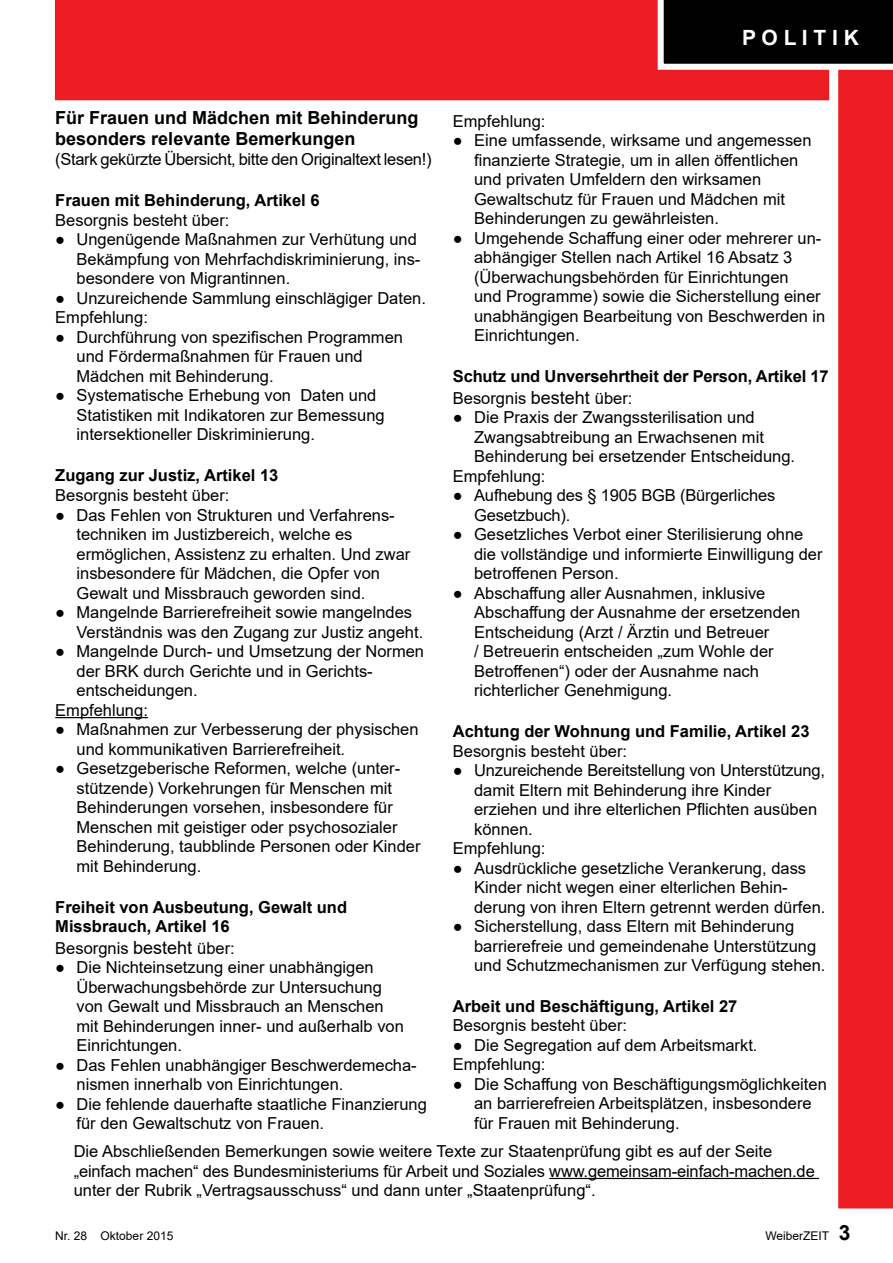
<style>
.page{position:relative;width:893px;height:1263px;background:#fff}
.page>*{position:absolute;margin:0;border:0;box-sizing:border-box;transform-origin:0 0}
.t1{font:700 21px "Arial";color:#fff}
.t2{font:700 21px "Arial";color:#000}
.t3{font:700 18px/21.6px "Arial";color:#000}
.t4{font:16.5px/19.5px "Arial";color:#000}
.t5{font:700 16.5px/19.5px "Arial";color:#000}
.t6{font:16.5px "Arial";letter-spacing:-.02em;color:#000}
.t7{font:12px "Arial";color:#000}
.s1{font-size:18px}
.s2{font-weight:400}
.s3{font-weight:400;font-size:18px}
</style>
<div class="page">
<div style="left:54px;top:0;width:775px;height:101px;background:#ed1d24"></div>
<svg style="left:829px;top:70px;width:64px;height:1139px"></svg>
<svg style="left:658px;top:0;width:235px;height:70px;background:#1c1b1b"></svg>
<hr style="left:55px;top:717px;width:93px;height:1px;background:#000">
<hr style="left:549px;top:1178px;width:270px;height:1px;background:#000">
<p class="t1" style="left:742px;top:23px;width:119px">P O L I T I K</p>
<p class="t3" style="left:55px;top:107px;width:365px">Für Frauen und Mädchen mit Behinderung besonders relevante Bemerkungen</p>
<p class="t6" style="left:55px;top:148px;width:378px">(Stark gekürzte Übersicht, bitte den Originaltext lesen!)</p>
<p class="t5" style="left:55px;top:190px;width:266px">Frauen mit Behinderung, Artikel 6</p>
<p class="t4" style="left:55px;top:210px;width:176px">Besorgnis besteht über:</p>
<p class="t4" style="left:77px;top:229px;width:345px;text-indent:-21px">● Ungenügende Maßnahmen zur Verhütung und<br>Bekämpfung von Mehrfachdiskriminierung, ins&shy;besondere von Migrantinnen.</p>
<p class="t4" style="left:55px;top:288px;width:372px">● Unzureichende Sammlung einschlägiger Daten.<br>Empfehlung:</p>
<p class="t4" style="left:77px;top:327px;width:328px;text-indent:-21px">● Durchführung von spezifischen Programmen und Fördermaßnahmen für Frauen und<br>Mädchen mit Behinderung.</p>
<p class="t4" style="left:77px;top:386px;width:310px;text-indent:-21px">● Systematische Erhebung von Daten und<br>Statistiken mit Indikatoren zur Bemessung intersektioneller Diskriminierung.</p>
<p class="t5" style="left:55px;top:466px;width:225px">Zugang zur Justiz, Artikel 13</p>
<p class="t4" style="left:55px;top:485px;width:176px">Besorgnis besteht über:</p>
<p class="t4" style="left:77px;top:505px;width:335px;text-indent:-21px">● Das Fehlen von Strukturen und Verfahrens&shy;techniken im Justizbereich, welche es ermöglichen, Assistenz zu erhalten. Und zwar insbesondere für Mädchen, die Opfer von Gewalt und Missbrauch geworden sind.</p>
<p class="t4" style="left:77px;top:602px;width:348px;text-indent:-21px">● Mangelnde Barrierefreiheit sowie mangelndes<br>Verständnis was den Zugang zur Justiz angeht.</p>
<p class="t4" style="left:55px;top:641px;width:370px">● Mangelnde Durch- und Umsetzung der Normen</p>
<p class="t4" style="left:77px;top:661px;width:298px">der BRK durch Gerichte und in Gerichts-</p>
<p class="t4" style="left:77px;top:680px;width:123px">entscheidungen.</p>
<p class="t4" style="left:55px;top:700px;width:94px">Empfehlung:</p>
<p class="t4" style="left:77px;top:720px;width:344px;text-indent:-21px">● Maßnahmen zur Verbesserung der physischen und kommunikativen Barrierefreiheit.</p>
<p class="t4" style="left:77px;top:759px;width:345px;text-indent:-21px">● Gesetzgeberische Reformen, welche (unter&shy;stützende) Vorkehrungen für Menschen mit Behinderungen vorsehen, insbesondere für Menschen mit geistiger oder psychosozialer Behinderung, taubblinde Personen oder Kinder mit Behinderung.</p>
<p class="t5" style="left:55px;top:897px;width:293px">Freiheit von Ausbeutung, Gewalt und<br>Missbrauch, Artikel 16</p>
<p class="t4" style="left:55px;top:938px;width:181px">Besorgnis <span class="s1">besteht</span> über:</p>
<p class="t4" style="left:77px;top:957px;width:329px;text-indent:-21px">● Die Nichteinsetzung einer unabhängigen Überwachungsbehörde zur Untersuchung von Gewalt und Missbrauch an Menschen mit Behinderungen inner- und außerhalb von Einrichtungen.</p>
<p class="t4" style="left:77px;top:1055px;width:342px;text-indent:-21px">● Das Fehlen unabhängiger Beschwerdemecha&shy;nismen innerhalb von Einrichtungen.</p>
<p class="t4" style="left:77px;top:1094px;width:352px;text-indent:-21px">● Die fehlende dauerhafte staatliche Finanzierung für den Gewaltschutz von Frauen.</p>
<p class="t4" style="left:453px;top:111px;width:94px">Empfehlung:</p>
<p class="t4" style="left:474px;top:131px;width:339px;text-indent:-21px">● Eine umfassende, wirksame und angemessen finanzierte Strategie, um in allen öffentlichen und privaten Umfeldern den wirksamen Gewaltschutz für Frauen und Mädchen mit Behinderungen zu gewährleisten.</p>
<p class="t4" style="left:474px;top:228px;width:353px;text-indent:-21px">● Umgehende Schaffung einer oder mehrerer un&shy;abhängiger Stellen nach Artikel 16 Absatz 3 (Überwachungsbehörden für Einrichtungen<br>und Programme) sowie die Sicherstellung einer unabhängigen Bearbeitung von Beschwerden in Einrichtungen.</p>
<p class="t5" style="left:453px;top:366px;width:377px;line-height:21.6px">Schutz und Unversehrtheit der Person, Artikel 17<br><span class="s2">Besorgnis</span> <span class="s3">besteht</span> <span class="s2">über:</span></p>
<p class="t4" style="left:453px;top:408px;width:303px">● Die Praxis der Zwangssterilisation und</p>
<p class="t4" style="left:474px;top:427px;width:291px">Zwangsabtreibung an Erwachsenen mit</p>
<p class="t4" style="left:474px;top:447px;width:323px">Behinderung bei ersetzender Entscheidung.</p>
<p class="t4" style="left:453px;top:466px;width:94px">Empfehlung:</p>
<p class="t4" style="left:474px;top:486px;width:303px;text-indent:-21px">● Aufhebung des § 1905 BGB (Bürgerliches<br>Gesetzbuch).</p>
<p class="t4" style="left:474px;top:525px;width:350px;text-indent:-21px">● Gesetzliches Verbot einer Sterilisierung ohne die vollständige und informierte Einwilligung der betroffenen Person.</p>
<p class="t4" style="left:474px;top:583px;width:328px;text-indent:-21px">● Abschaffung aller Ausnahmen, inklusive Abschaffung der Ausnahme der ersetzenden Entscheidung (Arzt / Ärztin und Betreuer<br>/ Betreuerin entscheiden „zum Wohle der Betroffenen“) oder der Ausnahme nach richterlicher Genehmigung.</p>
<p class="t5" style="left:453px;top:722px;width:358px">Achtung der Wohnung und Familie, Artikel 23</p>
<p class="t4" style="left:453px;top:741px;width:176px">Besorgnis besteht über:</p>
<p class="t4" style="left:453px;top:760px;width:374px">● Unzureichende Bereitstellung von Unterstützung,</p>
<p class="t4" style="left:474px;top:780px;width:299px">damit Eltern mit Behinderung ihre Kinder</p>
<p class="t4" style="left:474px;top:799px;width:345px">erziehen und ihre elterlichen Pflichten ausüben</p>
<p class="t4" style="left:474px;top:819px;width:60px">können.</p>
<p class="t4" style="left:453px;top:838px;width:94px">Empfehlung:</p>
<p class="t4" style="left:474px;top:858px;width:353px;text-indent:-21px">● Ausdrückliche gesetzliche Verankerung, dass<br>Kinder nicht wegen einer elterlichen Behin&shy;derung von ihren Eltern getrennt werden dürfen.</p>
<p class="t4" style="left:474px;top:916px;width:353px;text-indent:-21px">● Sicherstellung, dass Eltern mit Behinderung barrierefreie und gemeindenahe Unterstützung und Schutzmechanismen zur Verfügung stehen.</p>
<p class="t5" style="left:453px;top:996px;width:286px">Arbeit und Beschäftigung, Artikel 27</p>
<p class="t4" style="left:453px;top:1016px;width:176px">Besorgnis besteht über:</p>
<p class="t4" style="left:453px;top:1035px;width:306px">● Die Segregation auf dem Arbeitsmarkt.<br>Empfehlung:</p>
<p class="t4" style="left:474px;top:1074px;width:354px;text-indent:-21px">● Die Schaffung von Beschäftigungsmöglichkeiten an barrierefreien Arbeitsplätzen, insbesondere für Frauen mit Behinderung.</p>
<p class="t4" style="left:74px;top:1141px;width:743px">Die Abschließenden Bemerkungen sowie weitere Texte zur Staatenprüfung gibt es auf der Seite „einfach machen“ des Bundesministeriums für Arbeit und Soziales www.gemeinsam-einfach-machen.de unter der Rubrik „Vertragsausschuss“ und dann unter „Staatenprüfung“.</p>
<p class="t7" style="left:55px;top:1227px;width:120px">Nr. 28 Oktober 2015</p>
<p class="t7" style="left:765px;top:1227px;width:65px">WeiberZEIT</p>
<p class="t2" style="left:839px;top:1218px;width:13px">3</p>
</div>
